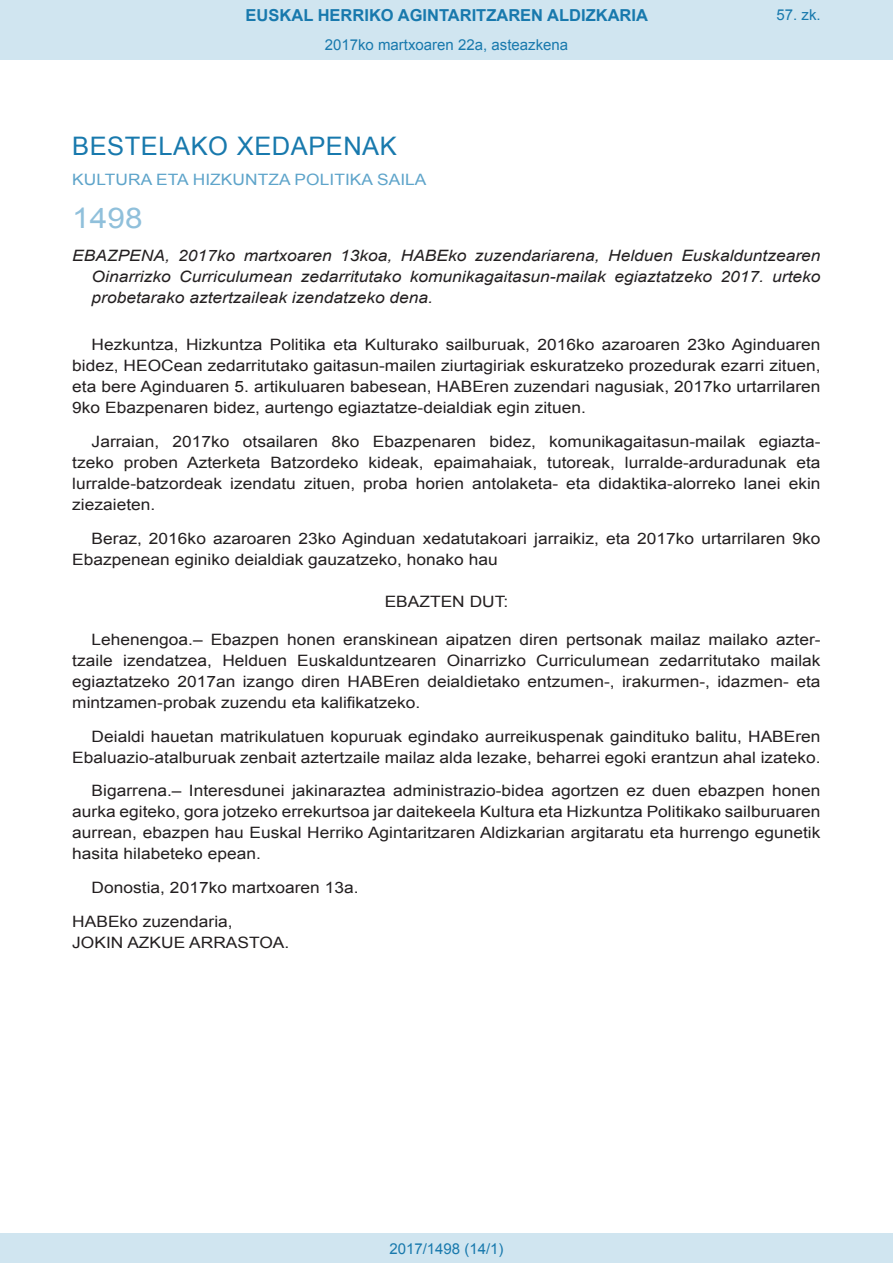
<style>
.page{position:relative;width:893px;height:1263px;background:#fff}
.page>*{position:absolute;margin:0;border:0;box-sizing:border-box;transform-origin:0 0}
.BOPVOrden{font:28.5px "Arial";color:#90c0db;scale:1.11 1}
.BOPVSeccion{font:25.5px "Arial";letter-spacing:.02em;color:#1879ad}
.t1{font:700 16.5px "Arial";color:#1879ad}
.BOPVDetalle{font:15.6px/21px "Arial";color:#231f20;text-align:justify;scale:1.11 1}
.BOPVTitulo{font:italic 15.6px/21px "Arial";color:#231f20;text-align:justify;scale:1.11 1}
.BOPVOrganismo{font:15.6px "Arial";letter-spacing:.005em;color:#5ea4ca;scale:1.11 1}
.BOPVFirmaLugFec{font:15.6px "Arial";color:#231f20;scale:1.11 1}
.BOPVFirmaNombre{font:15.6px "Arial";color:#231f20;scale:1.11 1}
.BOPVFirmaPuesto{font:15.6px "Arial";color:#231f20;scale:1.11 1}
.BOPVClave{font:15.6px "Arial";color:#231f20;scale:1.11 1}
.Paginacion_Centro{font:15px "Arial";color:#1879ad}
</style>
<div class="page">
<div style="left:0;top:0;width:893px;height:60px;background:#d0e5f0"></div>
<div style="left:0;top:1233px;width:893px;height:30px;background:#d0e5f0"></div>
<p class="t1" style="left:246px;top:4px;width:404px">EUSKAL HERRIKO AGINTARITZAREN ALDIZKARIA</p>
<p class="Paginacion_Centro" style="left:325px;top:35px;width:245px">2017ko martxoaren 22a, asteazkena</p>
<p class="Paginacion_Centro" style="left:776px;top:5px;width:46px">57. zk.</p>
<p class="BOPVSeccion" style="left:72px;top:129px;width:326px">BESTELAKO XEDAPENAK</p>
<p class="BOPVOrganismo" style="left:72px;top:169px;width:321px">KULTURA ETA HIZKUNTZA POLITIKA SAILA</p>
<p class="BOPVOrden" style="left:72px;top:199px;width:65px">1498</p>
<p class="BOPVTitulo" style="left:92px;top:246px;width:658px;text-indent:-19px">EBAZPENA, 2017ko martxoaren 13koa, HABEko zuzendariarena, Helduen Euskalduntzearen Oinarrizko Curriculumean zedarritutako komunikagaitasun-mailak egiaztatzeko 2017. urteko probetarako aztertzaileak izendatzeko dena.</p>
<p class="BOPVDetalle" style="left:72px;top:334px;width:676px;text-indent:19px">Hezkuntza, Hizkuntza Politika eta Kulturako sailburuak, 2016ko azaroaren 23ko Aginduaren bidez, HEOCean zedarritutako gaitasun-mailen ziurtagiriak eskuratzeko prozedurak ezarri zituen, eta bere Aginduaren 5. artikuluaren babesean, HABEren zuzendari nagusiak, 2017ko urtarrilaren 9ko Ebazpenaren bidez, aurtengo egiaztatze-deialdiak egin zituen.</p>
<p class="BOPVDetalle" style="left:72px;top:431px;width:676px;text-indent:19px">Jarraian, 2017ko otsailaren 8ko Ebazpenaren bidez, komunikagaitasun-mailak egiazta&shy;tzeko proben Azterketa Batzordeko kideak, epaimahaiak, tutoreak, lurralde-arduradunak eta lurralde-batzordeak izendatu zituen, proba horien antolaketa- eta didaktika-alorreko lanei ekin ziezaieten.</p>
<p class="BOPVDetalle" style="left:72px;top:528px;width:676px;text-indent:19px">Beraz, 2016ko azaroaren 23ko Aginduan xedatutakoari jarraikiz, eta 2017ko urtarrilaren 9ko<br>Ebazpenean eginiko deialdiak gauzatzeko, honako hau</p>
<p class="BOPVClave" style="left:385px;top:591px;width:113px">EBAZTEN DUT:</p>
<p class="BOPVDetalle" style="left:72px;top:629px;width:676px;text-indent:19px">Lehenengoa.– Ebazpen honen eranskinean aipatzen diren pertsonak mailaz mailako azter&shy;tzaile izendatzea, Helduen Euskalduntzearen Oinarrizko Curriculumean zedarritutako mailak egiaztatzeko 2017an izango diren HABEren deialdietako entzumen-, irakurmen-, idazmen- eta mintzamen-probak zuzendu eta kalifikatzeko.</p>
<p class="BOPVDetalle" style="left:72px;top:726px;width:676px;text-align:right">Deialdi hauetan matrikulatuen kopuruak egindako aurreikuspenak gaindituko balitu, HABEren<br>Ebaluazio-atalburuak zenbait aztertzaile mailaz alda lezake, beharrei egoki erantzun ahal izateko.</p>
<p class="BOPVDetalle" style="left:72px;top:780px;width:676px;text-indent:19px">Bigarrena.– Interesdunei jakinaraztea administrazio-bidea agortzen ez duen ebazpen honen aurka egiteko, gora jotzeko errekurtsoa jar daitekeela Kultura eta Hizkuntza Politikako sailburuaren aurrean, ebazpen hau Euskal Herriko Agintaritzaren Aldizkarian argitaratu eta hurrengo egunetik hasita hilabeteko epean.</p>
<p class="BOPVFirmaLugFec" style="left:92px;top:877px;width:242px">Donostia, 2017ko martxoaren 13a.</p>
<p class="BOPVFirmaPuesto" style="left:72px;top:911px;width:146px">HABEko zuzendaria,</p>
<p class="BOPVFirmaNombre" style="left:72px;top:932px;width:197px">JOKIN AZKUE ARRASTOA.</p>
<p class="Paginacion_Centro" style="left:389px;top:1238px;width:116px">2017/1498 (14/1)</p>
</div>
